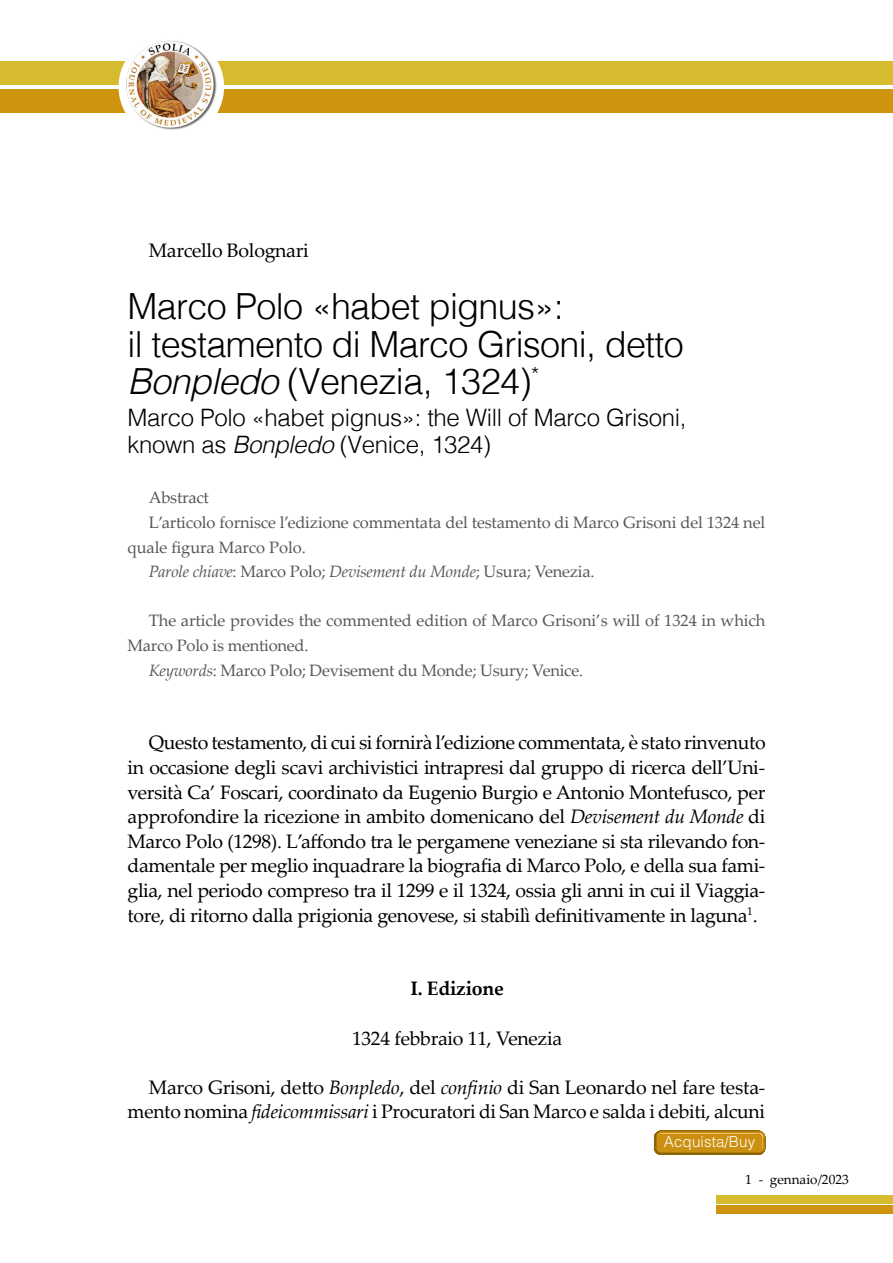
<style>
.page{position:relative;width:893px;height:1263px;background:#fff}
.page>*{position:absolute;margin:0;border:0;box-sizing:border-box;transform-origin:0 0}
.t1{font:300 36px/37.5px "Helvetica";letter-spacing:-.02em;color:#000}
.t2{font:300 24px/27px "Helvetica";letter-spacing:-.015em;color:#000}
.t3{font:19.5px/24.6px "Palatino Linotype";letter-spacing:-.015em;color:#000;text-align:justify}
.t4{font:700 19.5px "Palatino Linotype";letter-spacing:-.015em;color:#000}
.t5{font:16.5px "Palatino Linotype";letter-spacing:-.01em;color:#575756}
.t6{font:italic 16.5px "Palatino Linotype";letter-spacing:-.015em;color:#575756}
.t7{font:300 15.15px "Helvetica";letter-spacing:.01em;color:#fff}
.t8{font:13.5px "Palatino Linotype";color:#000}
.s1{font-style:italic}
.s2{font-style:normal}
</style>
<div class="page">
<div style="left:716px;top:1195px;width:177px;height:8px;background:#d6bb2e"></div>
<div style="left:716px;top:1205px;width:177px;height:9px;background:#cf940d"></div>
<div style="left:0;top:61px;width:893px;height:23px;background:#d6bb2e"></div>
<div style="left:0;top:90px;width:893px;height:23px;background:#cf940d"></div>
<svg style="left:758px;top:1130px;width:8px;height:25px"></svg>
<hr style="left:661px;top:1153px;width:97px;height:1px;background:#916809">
<hr style="left:661px;top:1154px;width:97px;height:1px;background:#8d6608">
<div style="left:657px;top:1133px;width:105px;height:19px;background:#cb9010;border-radius:4px"></div>
<hr style="left:661px;top:1133px;width:97px;height:1px;background:#ebba63">
<hr style="left:661px;top:1132px;width:97px;height:1px;background:#c0880f">
<hr style="left:661px;top:1131px;width:97px;height:1px;background:#a7770c">
<hr style="left:661px;top:1130px;width:97px;height:1px;background:#9c700b">
<svg style="left:654px;top:1130px;width:7px;height:25px"></svg>
<img style="left:119px;top:34px;width:105px;height:106px;border-radius:53px">
<p class="t3" style="left:149px;top:238px;width:161px">Marcello Bolognari</p>
<h1 class="t1" style="left:128px;top:285px;width:558px">Marco Polo «habet pignus»:<br>il testamento di Marco Grisoni, detto<br><span class="s1">Bonpledo</span> (Venezia, 1324)<sup>*</sup></h1>
<p class="t2" style="left:128px;top:402px;width:560px">Marco Polo «habet pignus»: the Will of Marco Grisoni, known as <span class="s1">Bonpledo</span> (Venice, 1324)</p>
<p class="t5" style="left:149px;top:486px;width:62px">Abstract</p>
<p class="t5" style="left:149px;top:511px;width:618px">L’articolo fornisce l’edizione commentata del testamento di Marco Grisoni del 1324 nel</p>
<p class="t5" style="left:128px;top:535px;width:180px">quale figura Marco Polo.</p>
<p class="t6" style="left:149px;top:560px;width:447px">Parole chiave<span class="s2">: Marco Polo;</span> Devisement du Monde<span class="s2">; Usura; Venezia.</span></p>
<p class="t5" style="left:149px;top:609px;width:618px">The article provides the commented edition of Marco Grisoni’s will of 1324 in which</p>
<p class="t5" style="left:128px;top:634px;width:182px">Marco Polo is mentioned.</p>
<p class="t5" style="left:149px;top:658px;width:436px"><span class="s1">Keywords</span>: Marco Polo; Devisement du Monde; Usury; Venice.</p>
<p class="t3" style="left:128px;top:730px;width:640px;text-indent:21px">Questo testamento, di cui si fornirà l’edizione commentata, è stato rinvenuto in occasione degli scavi archivistici intrapresi dal gruppo di ricerca dell’Uni&shy;versità Ca’ Foscari, coordinato da Eugenio Burgio e Antonio Montefusco, per approfondire la ricezione in ambito domenicano del <span class="s1">Devisement du Monde</span> di Marco Polo (1298). L’affondo tra le pergamene veneziane si sta rilevando fon&shy;damentale per meglio inquadrare la biografia di Marco Polo, e della sua fami&shy;glia, nel periodo compreso tra il 1299 e il 1324, ossia gli anni in cui il Viaggia&shy;tore, di ritorno dalla prigionia genovese, si stabilì definitivamente in laguna<sup>1</sup>.</p>
<p class="t4" style="left:410px;top:975px;width:95px">I. Edizione</p>
<p class="t3" style="left:352px;top:1025px;width:212px">1324 febbraio 11, Venezia</p>
<p class="t3" style="left:128px;top:1074px;width:639px;text-align:right">Marco Grisoni, detto <span class="s1">Bonpledo</span>, del <span class="s1">confinio</span> di San Leonardo nel fare testa&shy;mento nomina <span class="s1">fideicommissari</span> i Procuratori di San Marco e salda i debiti, alcuni</p>
<p class="t7" style="left:664px;top:1132px;width:93px">Acquista/Buy</p>
<p class="t8" style="left:745px;top:1169px;width:105px">1 - gennaio/2023</p>
</div>
